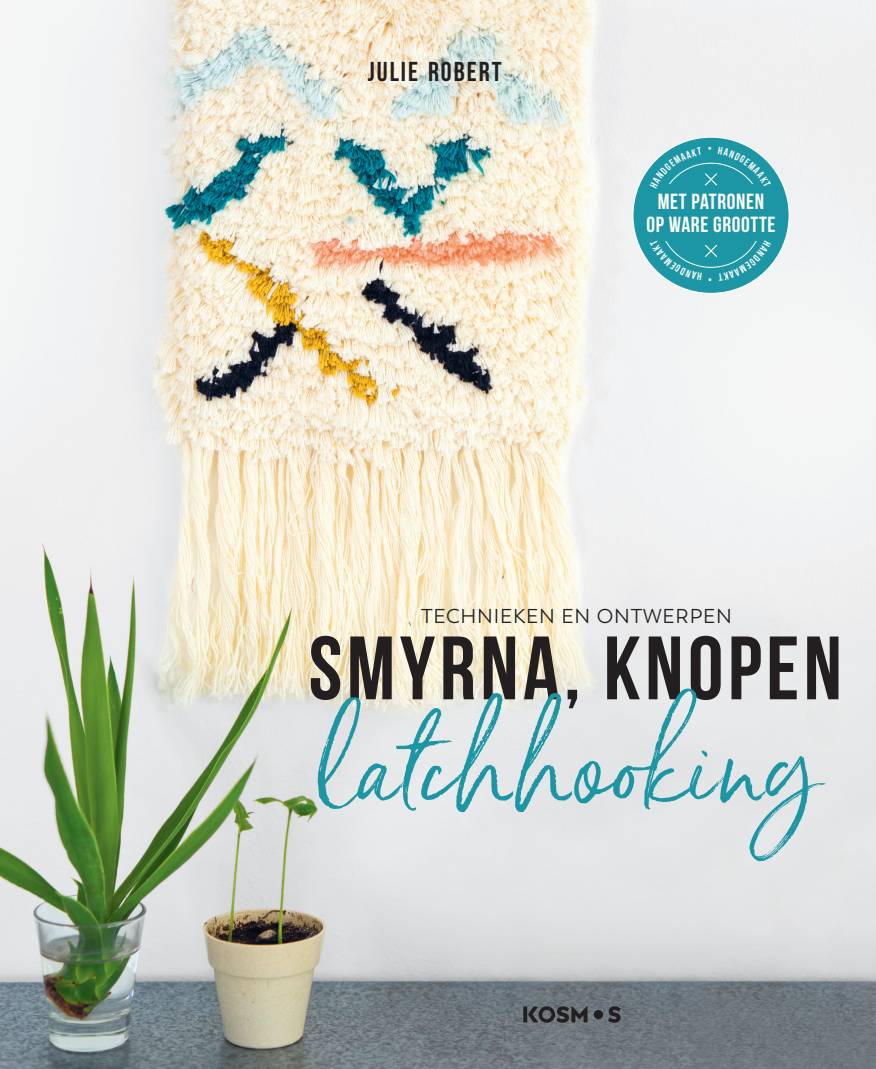
<style>
.page{position:relative;width:876px;height:1069px;background:#fff}
.page>*{position:absolute;margin:0;border:0;box-sizing:border-box;transform-origin:0 0}
.t1{font:139.35px "Serendipity";color:#1c96a4}
.t2{font:89.7px "Bebas Neue";letter-spacing:.05em;color:#231f20}
.t3{font:27.3px "Bebas Neue";letter-spacing:.07em;color:#231f20}
.t4{font:21.9px/22.8px "Bebas Neue";letter-spacing:.03em;color:#fff;text-align:center}
.t5{font:19.95px "Trenda";letter-spacing:.04em;color:#231f20}
.t6{font:10.5px "Bebas Neue";color:#fff}
</style>
<div class="page">
<hr style="left:0;top:1068px;width:876px;height:1px;background:#231f20">
<img style="left:0;top:0;width:876px;height:1068px">
<div style="left:633px;top:137px;width:156px;height:156px;background:#1c96a4;border-radius:50%"></div>
<svg style="left:523px;top:1006px;width:97px;height:16px;background:#494c4f"></svg>
<svg style="left:650px;top:241px;width:121px;height:40px"></svg>
<svg style="left:649px;top:147px;width:122px;height:39px"></svg>
<p class="t3" style="left:368px;top:56px;width:135px">JULIE ROBERT</p>
<p class="t6" style="left:708px;top:143px;width:6px">•</p>
<p class="t4" style="left:646px;top:190px;width:131px">MET PATRONEN<br>OP WARE GROOTTE</p>
<p class="t5" style="left:421px;top:604px;width:312px">TECHNIEKEN EN ONTWERPEN</p>
<h2 class="t2" style="left:309px;top:618px;width:535px">SMYRNA, KNOPEN</h2>
<h1 class="t1" style="left:312px;top:676px;width:505px">latchhooking</h1>
</div>
